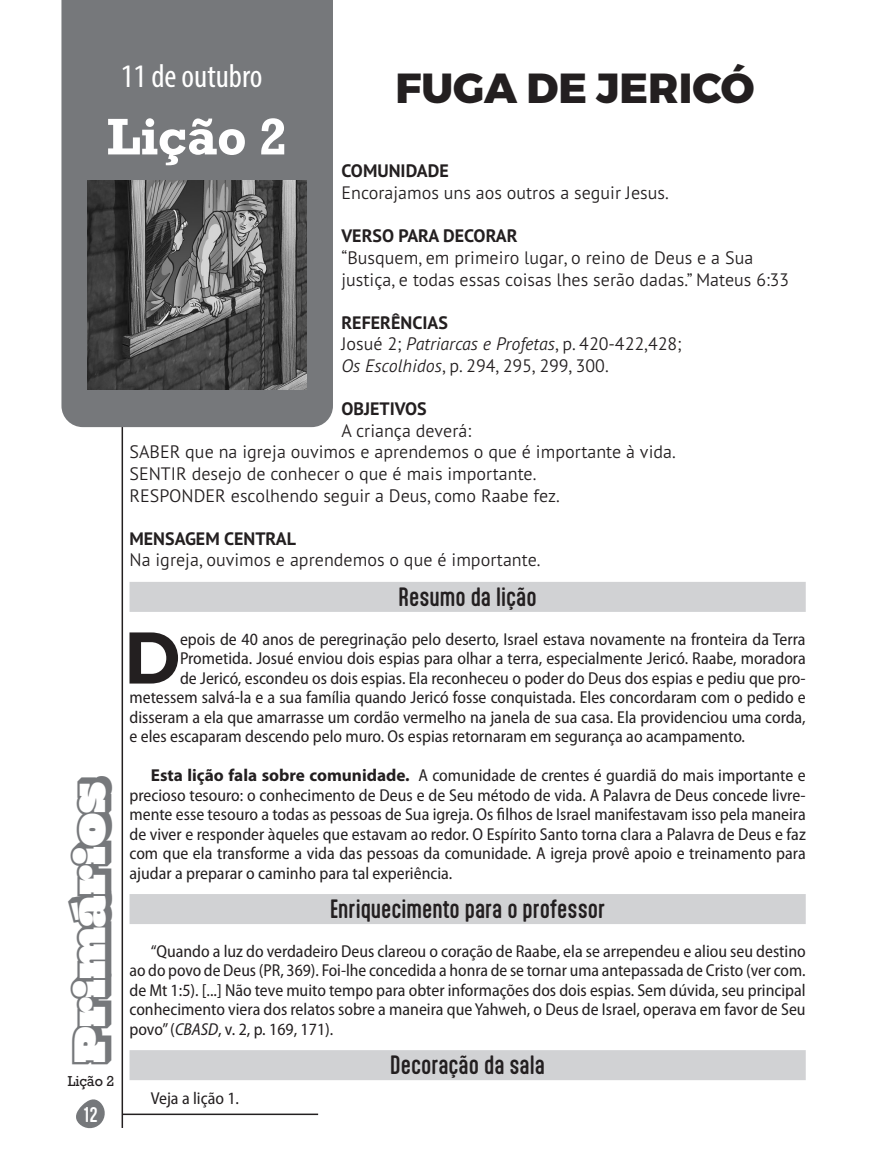
<style>
.page{position:relative;width:877px;height:1172px;background:#fff}
.page>*{position:absolute;margin:0;border:0;box-sizing:border-box;transform-origin:0 0}
.Texto_Capitular{font:600 72.9px "Montserrat";color:#231f20}
.t1{font:700 52.35px "Rockwell Std";letter-spacing:-.01em;color:#fff}
.t2{font:45px "Mighty Slab Three";color:#76787b}
.Título{font:800 42px "Montserrat";color:#231f20}
.t3{font:condensed 33px "Myriad Pro";color:#fff}
.Subtitulo{font:500 22.5px "Aptly";color:#231f20}
.Abertura{font:300 18px/21.6px "PT Sans Pro";color:#231f20}
.Abertura-2{font:700 18px "PT Sans Pro";color:#231f20}
.t4{font:500 18px "Aptly";color:#fff}
.Texto{font:semi-condensed 17.25px/19.5px "Myriad Pro";color:#231f20;text-align:justify}
.Texto_Capitular-2{font:semi-condensed 17.25px "Myriad Pro";color:#231f20}
.t5{font:13.5px "Rockwell";letter-spacing:-.01em;color:#231f20}
.s1{font-style:italic}
.s2{font-weight:700;font-stretch:normal}
</style>
<div class="page">
<hr style="left:122px;top:421px;width:1px;height:706px;background:#231f20">
<div style="left:61px;top:0;width:272px;height:427px;background:#76787b"></div>
<hr style="left:122px;top:1113px;width:196px;height:1px;background:#231f20">
<div style="left:129px;top:582px;width:677px;height:30px;background:#d1d2d4"></div>
<div style="left:129px;top:894px;width:677px;height:30px;background:#d1d2d4"></div>
<div style="left:129px;top:1050px;width:677px;height:30px;background:#d1d2d4"></div>
<svg style="left:76px;top:1099px;width:29px;height:30px"></svg>
<img style="left:88px;top:181px;width:219px;height:208px">
<p class="t3" style="left:121px;top:56px;width:143px">11 de outubro</p>
<p class="Título" style="left:395px;top:62px;width:361px">FUGA DE JERICÓ</p>
<p class="t1" style="left:107px;top:106px;width:183px">Lição 2</p>
<p class="Abertura-2" style="left:341px;top:159px;width:109px">COMUNIDADE</p>
<p class="Abertura" style="left:341px;top:181px;width:329px">Encorajamos uns aos outros a seguir Jesus.</p>
<p class="Abertura-2" style="left:341px;top:224px;width:178px">VERSO PARA DECORAR</p>
<p class="Abertura" style="left:341px;top:246px;width:449px">“Busquem, em primeiro lugar, o reino de Deus e a Sua justiça, e todas essas coisas lhes serão dadas.” Mateus 6:33</p>
<p class="Abertura-2" style="left:341px;top:310px;width:108px">REFERÊNCIAS</p>
<p class="Abertura" style="left:341px;top:333px;width:341px">Josué 2; <span class="s1">Patriarcas e Profetas</span>, p. 420-422,428;<br><span class="s1">Os Escolhidos</span>, p. 294, 295, 299, 300.</p>
<p class="Abertura-2" style="left:341px;top:397px;width:87px">OBJETIVOS</p>
<p class="Abertura" style="left:341px;top:419px;width:131px">A criança deverá:</p>
<p class="Abertura" style="left:129px;top:441px;width:548px">SABER que na igreja ouvimos e aprendemos o que é importante à vida.</p>
<p class="Abertura" style="left:129px;top:462px;width:408px">SENTIR desejo de conhecer o que é mais importante.</p>
<p class="Abertura" style="left:129px;top:484px;width:432px">RESPONDER escolhendo seguir a Deus, como Raabe fez.</p>
<p class="Abertura-2" style="left:129px;top:526px;width:168px">MENSAGEM CENTRAL</p>
<p class="Abertura" style="left:129px;top:549px;width:412px">Na igreja, ouvimos e aprendemos o que é importante.</p>
<p class="Subtitulo" style="left:398px;top:582px;width:140px">Resumo da lição</p>
<p class="Texto_Capitular" style="left:124px;top:612px;width:58px">D</p>
<p class="Texto_Capitular-2" style="left:180px;top:629px;width:627px">epois de 40 anos de peregrinação pelo deserto, Israel estava novamente na fronteira da Terra</p>
<p class="Texto_Capitular-2" style="left:180px;top:649px;width:627px">Prometida. Josué enviou dois espias para olhar a terra, especialmente Jericó. Raabe, moradora</p>
<p class="Texto_Capitular-2" style="left:180px;top:668px;width:627px">de Jericó, escondeu os dois espias. Ela reconheceu o poder do Deus dos espias e pediu que pro-</p>
<p class="Texto_Capitular-2" style="left:129px;top:688px;width:678px">metessem salvá-la e a sua família quando Jericó fosse conquistada. Eles concordaram com o pedido e</p>
<p class="Texto_Capitular-2" style="left:129px;top:707px;width:678px">disseram a ela que amarrasse um cordão vermelho na janela de sua casa. Ela providenciou uma corda,</p>
<p class="Texto_Capitular-2" style="left:129px;top:727px;width:617px">e eles escaparam descendo pelo muro. Os espias retornaram em segurança ao acampamento.</p>
<p class="Texto" style="left:129px;top:766px;width:678px;text-indent:21px"><span class="s2">Esta lição fala sobre comunidade.</span> A comunidade de crentes é guardiã do mais importante e precioso tesouro: o conhecimento de Deus e de Seu método de vida. A Palavra de Deus concede livre&shy;mente esse tesouro a todas as pessoas de Sua igreja. Os filhos de Israel manifestavam isso pela maneira de viver e responder àqueles que estavam ao redor. O Espírito Santo torna clara a Palavra de Deus e faz com que ela transforme a vida das pessoas da comunidade. A igreja provê apoio e treinamento para ajudar a preparar o caminho para tal experiência.</p>
<p class="Subtitulo" style="left:330px;top:894px;width:277px">Enriquecimento para o professor</p>
<p class="Texto" style="left:129px;top:941px;width:678px;text-indent:21px">“Quando a luz do verdadeiro Deus clareou o coração de Raabe, ela se arrependeu e aliou seu destino ao do povo de Deus (PR, 369). Foi-lhe concedida a honra de se tornar uma antepassada de Cristo (ver com. de Mt 1:5). [...] Não teve muito tempo para obter informações dos dois espias. Sem dúvida, seu principal conhecimento viera dos relatos sobre a maneira que Yahweh, o Deus de Israel, operava em favor de Seu povo” (<span class="s1">CBASD</span>, v. 2, p. 169, 171).</p>
<p class="Subtitulo" style="left:390px;top:1050px;width:156px">Decoração da sala</p>
<p class="Texto" style="left:151px;top:1088px;width:90px">Veja a lição 1.</p>
<h3 class="t2" style="left:54px;top:1063px;width:290px;rotate:-90deg">Primários</h3>
<p class="t5" style="left:68px;top:1072px;width:48px">Lição 2</p>
<p class="t4" style="left:84px;top:1103px;width:16px">12</p>
</div>
